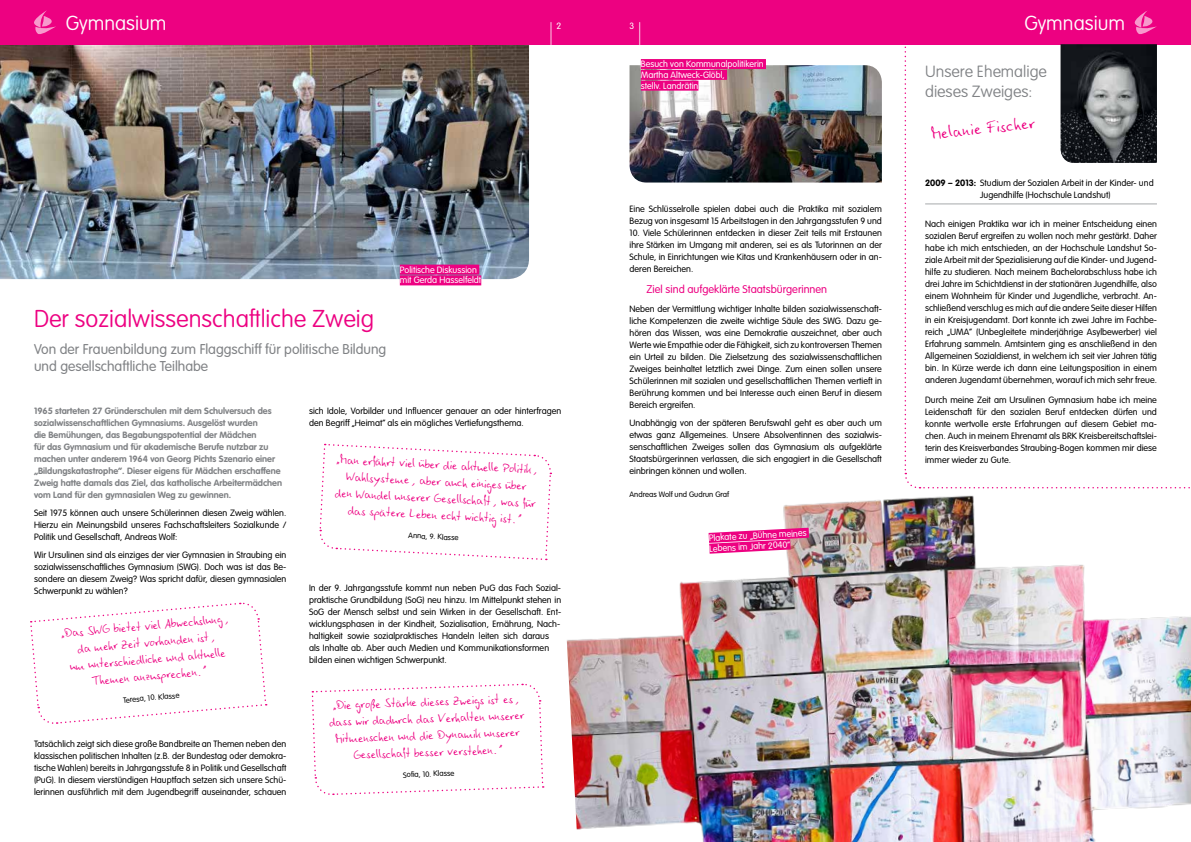
<style>
.page{position:relative;width:1191px;height:842px;background:#fff}
.page>*{position:absolute;margin:0;border:0;box-sizing:border-box;transform-origin:0 0}
.t1{font:100 24px "VAG Rounded LT";color:#ed0181}
.t2{font:300 21.6px "VAG Rounded LT";color:#fff;scale:.42 1}
.t3{font:100 20px "VAG Rounded LT";color:#fff}
.t4{font:19px "Ego LT";color:#ed0181}
.t5{font:100 16px/20px "VAG Rounded LT";color:#808285}
.t6{font:14px/16.8px "Ego LT";color:#ed0181;text-align:center}
.t7{font:300 14px/17px "VAG Rounded LT";color:#808285}
.t8{font:300 11px "VAG Rounded LT";color:#ed0181}
.t9{font:300 9px/12px "VAG Rounded LT";color:#000;text-align:justify}
.t10{font:700 9px/12px "VAG Rounded LT";color:#808285}
.t11{font:300 9px/10.8px "VAG Rounded LT";color:#fff}
.t12{font:300 7.7px "VAG Rounded LT";color:#000}
.s1{font-weight:700}
</style>
<div class="page">
<img style="left:0;top:44px;width:529px;height:235px">
<div style="left:400px;top:265px;width:79px;height:10px;background:#ed0181"></div>
<div style="left:400px;top:275px;width:81px;height:10px;background:#ed0181"></div>
<div style="left:0;top:0;width:1191px;height:44px;background:#ed0181"></div>
<svg style="left:34px;top:10px;width:22px;height:25px"></svg>
<img style="left:629px;top:65px;width:253px;height:118px">
<img style="left:566px;top:495px;width:625px;height:347px">
<svg style="left:903px;top:10px;width:288px;height:479px"></svg>
<hr style="left:925px;top:204px;width:232px;height:1px;background:#a7a9ac">
<img style="left:1060px;top:44px;width:97px;height:119px">
<div style="left:641px;top:59px;width:125px;height:10px;background:#ed0181"></div>
<div style="left:641px;top:70px;width:86px;height:10px;background:#ed0181"></div>
<div style="left:641px;top:81px;width:57px;height:10px;background:#ed0181"></div>
<svg style="left:698px;top:522px;width:121px;height:37px"></svg>
<svg style="left:30px;top:602px;width:237px;height:122px"></svg>
<svg style="left:319px;top:443px;width:233px;height:118px"></svg>
<svg style="left:311px;top:683px;width:233px;height:112px"></svg>
<h3 class="t3" style="left:66px;top:12px;width:102px">Gymnasium</h3>
<h2 class="t2" style="left:550px;top:19px;width:6px">|</h2>
<p class="t11" style="left:556px;top:21px;width:6px">2</p>
<p class="t11" style="left:629px;top:21px;width:6px">3</p>
<h2 class="t2" style="left:639px;top:19px;width:6px">|</h2>
<h3 class="t3" style="left:1024px;top:12px;width:102px">Gymnasium</h3>
<h1 class="t1" style="left:34px;top:305px;width:341px">Der sozialwissenschaftliche Zweig</h1>
<h3 class="t7" style="left:34px;top:341px;width:354px">Von der Frauenbildung zum Flaggschiff für politische Bildung und gesellschaftliche Teilhabe</h3>
<p class="t11" style="left:400px;top:264px;width:83px">Politische Diskussion mit Gerda Hasselfeldt</p>
<p class="t10" style="left:34px;top:405px;width:249px">1965 starteten 27 Gründerschulen mit dem Schulversuch des sozialwissenschaftlichen Gymnasiums. Ausgelöst wurden<br>die Bemühungen, das Begabungspotential der Mädchen<br>für das Gymnasium und für akademische Berufe nutzbar zu machen unter anderem 1964 von Georg Pichts Szenario einer „Bildungskatastrophe“. Dieser eigens für Mädchen erschaffene Zweig hatte damals das Ziel, das katholische Arbeitermädchen vom Land für den gymnasialen Weg zu gewinnen.</p>
<p class="t9" style="left:34px;top:507px;width:254px">Seit 1975 können auch unsere Schülerinnen diesen Zweig wählen.<br>Hierzu ein Meinungsbild unseres Fachschaftsleiters Sozialkunde / Politik und Gesellschaft, Andreas Wolf:</p>
<p class="t9" style="left:34px;top:549px;width:254px">Wir Ursulinen sind als einziges der vier Gymnasien in Straubing ein sozialwissenschaftliches Gymnasium (SWG). Doch was ist das Be&shy;sondere an diesem Zweig? Was spricht dafür, diesen gymnasialen Schwerpunkt zu wählen?</p>
<h3 class="t6" style="left:60px;top:624px;width:170px;rotate:-5deg">„Das SWG bietet viel Abwechslung, da mehr Zeit vorhanden ist,<br>um unterschiedliche und aktuelle<br>Themen anzusprechen.“</h3>
<p class="t12" style="left:123px;top:696px;width:58px;rotate:-5deg">Teresa, 10. Klasse</p>
<p class="t9" style="left:34px;top:738px;width:254px">Tatsächlich zeigt sich diese große Bandbreite an Themen neben den klassischen politischen Inhalten (z.B. der Bundestag oder demokra&shy;tische Wahlen) bereits in Jahrgangsstufe 8 in Politik und Gesellschaft (PuG). In diesem vierstündigen Hauptfach setzen sich unsere Schü&shy;lerinnen ausführlich mit dem Jugendbegriff auseinander, schauen</p>
<p class="t9" style="left:309px;top:405px;width:254px">sich Idole, Vorbilder und Influencer genauer an oder hinterfragen den Begriff „Heimat“ als ein mögliches Vertiefungsthema.</p>
<h3 class="t6" style="left:337px;top:450px;width:203px;rotate:3deg">„Man erfährt viel über die aktuelle Politik, Wahlsysteme, aber auch einiges über<br>den Wandel unserer Gesellschaft, was für das spätere Leben echt wichtig ist.“</h3>
<p class="t12" style="left:409px;top:531px;width:52px;rotate:3deg">Anna, 9. Klasse</p>
<p class="t9" style="left:309px;top:582px;width:254px;text-align:left">In der 9. Jahrgangsstufe kommt nun neben PuG das Fach Sozial&shy;praktische Grundbildung (SoG) neu hinzu. Im Mittelpunkt stehen in SoG der Mensch selbst und sein Wirken in der Gesellschaft. Ent&shy;wicklungsphasen in der Kindheit, Sozialisation, Ernährung, Nach&shy;haltigkeit sowie sozialpraktisches Handeln leiten sich daraus als Inhalte ab. Aber auch Medien und Kommunikationsformen bilden einen wichtigen Schwerpunkt.</p>
<h3 class="t6" style="left:328px;top:696px;width:197px;rotate:-2deg">„Die große Stärke dieses Zweigs ist es, dass wir dadurch das Verhalten unserer Mitmenschen und die Dynamik unserer Gesellschaft besser verstehen.“</h3>
<p class="t12" style="left:403px;top:770px;width:53px;rotate:-2deg">Sofi a, 10. Klasse</p>
<p class="t11" style="left:641px;top:59px;width:124px">Besuch von Kommunalpolitikerin<br>Martha Altweck-Glöbl,<br>stellv. Landrätin</p>
<p class="t9" style="left:629px;top:203px;width:254px">Eine Schlüsselrolle spielen dabei auch die Praktika mit sozialem<br>Bezug von insgesamt 15 Arbeitstagen in den Jahrgangsstufen 9 und</p>
<p class="t9" style="left:629px;top:227px;width:254px">10. Viele Schülerinnen entdecken in dieser Zeit teils mit Erstaunen ihre Stärken im Umgang mit anderen, sei es als Tutorinnen an der Schule, in Einrichtungen wie Kitas und Krankenhäusern oder in an&shy;deren Bereichen.</p>
<p class="t8" style="left:646px;top:283px;width:182px">Ziel sind aufgeklärte Staatsbürgerinnen</p>
<p class="t9" style="left:629px;top:303px;width:254px">Neben der Vermittlung wichtiger Inhalte bilden sozialwissenschaft&shy;liche Kompetenzen die zweite wichtige Säule des SWG. Dazu ge&shy;hören das Wissen, was eine Demokratie auszeichnet, aber auch Werte wie Empathie oder die Fähigkeit, sich zu kontroversen Themen ein Urteil zu bilden. Die Zielsetzung des sozialwissenschaftlichen Zweiges beinhaltet letztlich zwei Dinge. Zum einen sollen unsere Schülerinnen mit sozialen und gesellschaftlichen Themen vertieft in Berührung kommen und bei Interesse auch einen Beruf in diesem Bereich ergreifen.</p>
<p class="t9" style="left:629px;top:417px;width:254px">Unabhängig von der späteren Berufswahl geht es aber auch um etwas ganz Allgemeines. Unsere Absolventinnen des sozialwis&shy;senschaftlichen Zweiges sollen das Gymnasium als aufgeklärte Staatsbürgerinnen verlassen, die sich engagiert in die Gesellschaft einbringen können und wollen.</p>
<p class="t12" style="left:629px;top:490px;width:101px">Andreas Wolf und Gudrun Graf</p>
<p class="t11" style="left:708px;top:533px;width:99px;rotate:-3deg">Plakate zu „Bühne meines<br>Lebens im Jahr 2040“</p>
<h3 class="t5" style="left:925px;top:62px;width:123px">Unsere Ehemalige dieses Zweiges:</h3>
<h3 class="t4" style="left:930px;top:121px;width:106px;rotate:-6deg">Melanie Fischer</h3>
<p class="t9" style="left:980px;top:177px;width:175px;text-indent:-55px"><span class="s1">2009 – 2013:</span> Studium der Sozialen Arbeit in der Kinder- und<br>Jugendhilfe (Hochschule Landshut)</p>
<p class="t9" style="left:925px;top:218px;width:233px">Nach einigen Praktika war ich in meiner Entscheidung einen sozialen Beruf ergreifen zu wollen noch mehr gestärkt. Daher habe ich mich entschieden, an der Hochschule Landshut So&shy;ziale Arbeit mit der Spezialisierung auf die Kinder- und Jugend&shy;hilfe zu studieren. Nach meinem Bachelorabschluss habe ich drei Jahre im Schichtdienst in der stationären Jugendhilfe, also einem Wohnheim für Kinder und Jugendliche, verbracht. An&shy;schließend verschlug es mich auf die andere Seite dieser Hilfen in ein Kreisjugendamt. Dort konnte ich zwei Jahre im Fachbe&shy;reich „UMA“ (Unbegleitete minderjährige Asylbewerber) viel Erfahrung sammeln. Amtsintern ging es anschließend in den Allgemeinen Sozialdienst, in welchem ich seit vier Jahren tätig bin. In Kürze werde ich dann eine Leitungsposition in einem anderen Jugendamt übernehmen, worauf ich mich sehr freue.</p>
<p class="t9" style="left:925px;top:395px;width:233px">Durch meine Zeit am Ursulinen Gymnasium habe ich meine Leidenschaft für den sozialen Beruf entdecken dürfen und konnte wertvolle erste Erfahrungen auf diesem Gebiet ma&shy;chen. Auch in meinem Ehrenamt als BRK Kreisbereitschaftslei&shy;terin des Kreisverbandes Straubing-Bogen kommen mir diese immer wieder zu Gute.</p>
</div>
